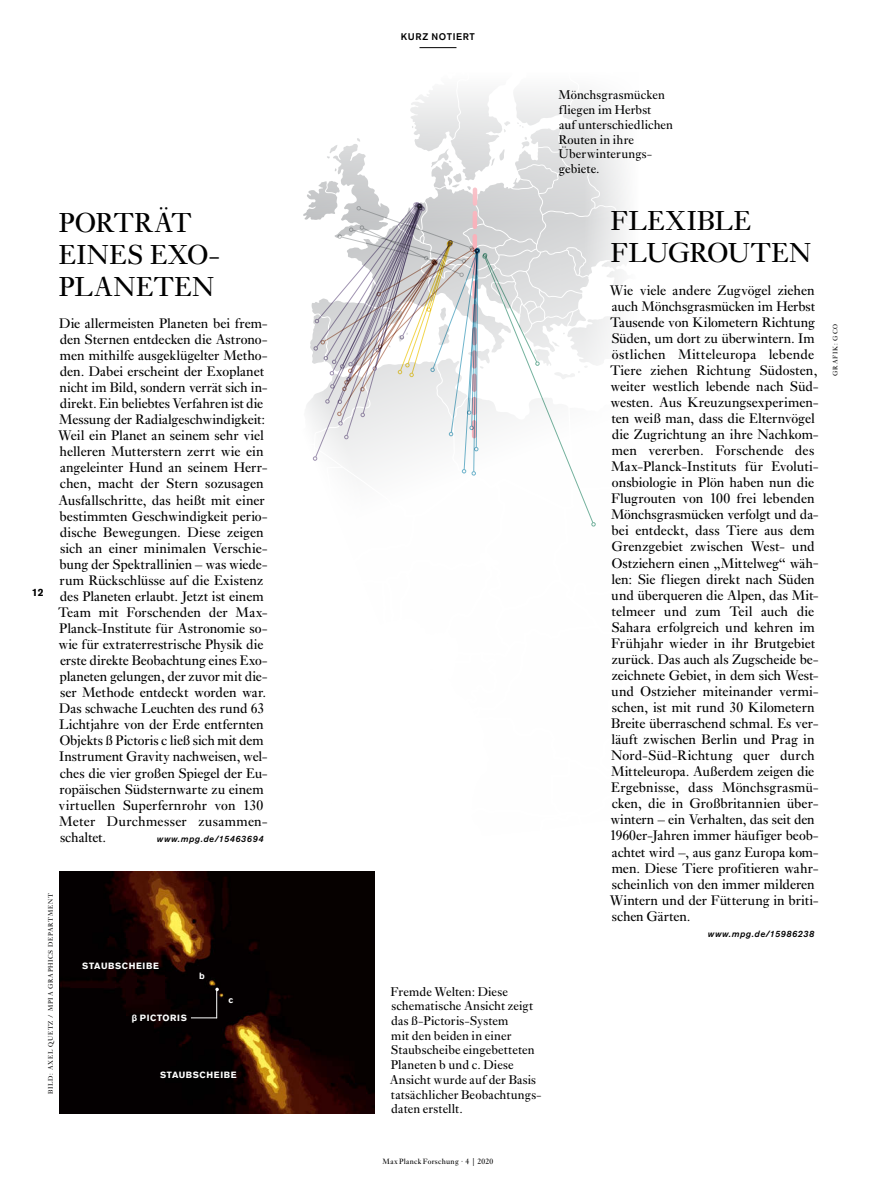
<style>
.page{position:relative;width:893px;height:1191px;background:#fff}
.page>*{position:absolute;margin:0;border:0;box-sizing:border-box;transform-origin:0 0}
.t1{font:28.5px/32.1px "Ehrhardt MT Pro";letter-spacing:.01em;color:#000}
.t2{font:14.4px/16px "Ehrhardt MT Pro";color:#000}
.t3{font:13.2px/14.7px "Ehrhardt MT Pro";letter-spacing:.01em;color:#000}
.t4{font:700 10.5px "Akzidenz Grotesk Pro";color:#000}
.t5{font:500 9.6px "Akzidenz Grotesk Pro";letter-spacing:.06em;color:#000}
.t6{font:italic 500 9px "Akzidenz Grotesk Pro";letter-spacing:.07em;color:#000}
.t7{font:700 9px "Akzidenz Grotesk Pro";letter-spacing:.065em;color:#fff}
.t8{font:7.95px "Ehrhardt MT Pro";letter-spacing:.04em;color:#000}
.t9{font:6.75px "Ehrhardt MT Pro";letter-spacing:.115em;color:#000}
</style>
<div class="page">
<svg style="left:303px;top:47px;width:323px;height:480px"></svg>
<hr style="left:419px;top:47px;width:37px;height:1px;background:#000">
<img style="left:60px;top:871px;width:315px;height:242px">
<svg style="left:191px;top:987px;width:28px;height:31px"></svg>
<p class="t4" style="left:32px;top:585px;width:13px">12</p>
<h1 class="t1" style="left:59px;top:207px;width:162px">Porträt eines Exo&shy;pla</h1>
<h1 class="t1" style="left:114px;top:271px;width:102px">neten</h1>
<p class="t2" style="left:58px;top:315px;width:211px">Die allermeisten Planeten bei frem&shy;den Sternen entdecken die Astrono&shy;men mithilfe ausgeklügelter Metho&shy;den. Dabei erscheint der Exoplanet nicht im Bild, sondern verrät sich in&shy;direkt. Ein beliebtes Verfahren ist die Messung der Radialgeschwindigkeit:<br>Weil ein Planet an seinem sehr viel helleren Mutterstern zerrt wie ein angeleinter Hund an seinem Herr&shy;chen, macht der Stern sozusagen Ausfallschritte, das heißt mit einer bestimmten Geschwindigkeit perio&shy;dische Bewegungen. Diese zeigen sich an einer minimalen Verschie&shy;bung der Spektrallinien – was wiede&shy;rum Rückschlüsse auf die Existenz des Planeten erlaubt. Jetzt ist einem Team mit Forschenden der Max-Planck-Institute für Astronomie so&shy;wie für extraterrestrische Physik die erste direkte Beobachtung eines Exo&shy;planeten gelungen, der zuvor mit die&shy;ser Methode entdeckt worden war.<br>Das schwache Leuchten des rund 63<br>Lichtjahre von der Erde entfernten Objekts ß Pictoris c ließ sich mit dem Instrument Gravity nachweisen, wel&shy;ches die vier großen Spiegel der Eu&shy;ropäischen Südsternwarte zu einem virtuellen Superfernrohr von 130<br>Meter Durchmesser zusammen&shy;schaltet.</p>
<p class="t6" style="left:157px;top:832px;width:108px">www.mpg.de/15463694</p>
<p class="t9" style="left:47px;top:926px;width:35px;rotate:-90deg">rtme nt</p>
<p class="t9" style="left:47px;top:961px;width:26px;rotate:-90deg">ics Depa</p>
<p class="t9" style="left:47px;top:1047px;width:75px;rotate:-90deg">Que tz / MPIA Graph</p>
<p class="t9" style="left:47px;top:1094px;width:35px;rotate:-90deg">Bild : Axel</p>
<p class="t7" style="left:82px;top:959px;width:78px">STAUBSCHEIBE</p>
<p class="t7" style="left:199px;top:970px;width:7px">B</p>
<p class="t7" style="left:132px;top:1012px;width:57px">Β PICTORIS</p>
<p class="t7" style="left:228px;top:994px;width:6px">C</p>
<p class="t7" style="left:160px;top:1069px;width:78px">STAUBSCHEIBE</p>
<p class="t5" style="left:401px;top:30px;width:76px">KURZ NOTIERT</p>
<p class="t3" style="left:558px;top:88px;width:116px">Mönchsgrasmücken fliegen im Herbst<br>auf unterschiedlichen<br>Routen in ihre<br>Überwinterungs&shy;gebiete.</p>
<h1 class="t1" style="left:610px;top:206px;width:202px;text-align:center">ible<br>Flugrouten</h1>
<p class="t2" style="left:610px;top:282px;width:210px">Wie viele andere Zugvögel ziehen auch Mönchsgrasmücken im Herbst Tausende von Kilometern Richtung Süden, um dort zu überwintern. Im östlichen Mitteleuropa lebende Tiere ziehen Richtung Südosten, weiter westlich lebende nach Süd&shy;westen. Aus Kreuzungsexperimen&shy;ten weiß man, dass die Elternvögel die Zugrichtung an ihre Nachkom&shy;men vererben. Forschende des Max-Planck-Instituts für Evoluti&shy;onsbiologie in Plön haben nun die Flugrouten von 100 frei lebenden Mönchsgrasmücken verfolgt und da&shy;bei entdeckt, dass Tiere aus dem Grenzgebiet zwischen West- und Ostziehern einen „Mittelweg“ wäh&shy;len: Sie fliegen direkt nach Süden und überqueren die Alpen, das Mit&shy;telmeer und zum Teil auch die Sahara erfolgreich und kehren im Frühjahr wieder in ihr Brutgebiet zurück. Das auch als Zugscheide be&shy;zeichnete Gebiet, in dem sich West&shy;und Ostzieher miteinander vermi&shy;schen, ist mit rund 30 Kilometern Breite überraschend schmal. Es ver&shy;läuft zwischen Berlin und Prag in Nord-Süd-Richtung quer durch Mitteleuropa. Außerdem zeigen die Ergebnisse, dass Mönchsgrasmü&shy;cken, die in Großbritannien über&shy;wintern – ein Verhalten, das seit den 1960er-Jahren immer häufiger beob&shy;achtet wird –, aus ganz Europa kom&shy;men. Diese Tiere profitieren wahr&shy;scheinlich von den immer milderen Wintern und der Fütterung in briti&shy;schen Gärten.</p>
<p class="t6" style="left:708px;top:927px;width:108px">www.mpg.de/15986238</p>
<h1 class="t1" style="left:610px;top:206px;width:25px">Flex</h1>
<p class="t9" style="left:831px;top:376px;width:52px;rotate:-90deg">Graf ik: GCO</p>
<p class="t3" style="left:390px;top:984px;width:153px">Fremde Welten: Diese schematische Ansicht zeigt das ß-Pictoris-System<br>mit den beiden in einer<br>Staubscheibe eingebetteten<br>Planeten b und c. Diese<br>Ansicht wurde auf der Basis tatsächlicher Beobachtungs&shy;daten erstellt.</p>
<p class="t8" style="left:383px;top:1156px;width:112px">Max Planck Forschung · 4 | 2020</p>
</div>
